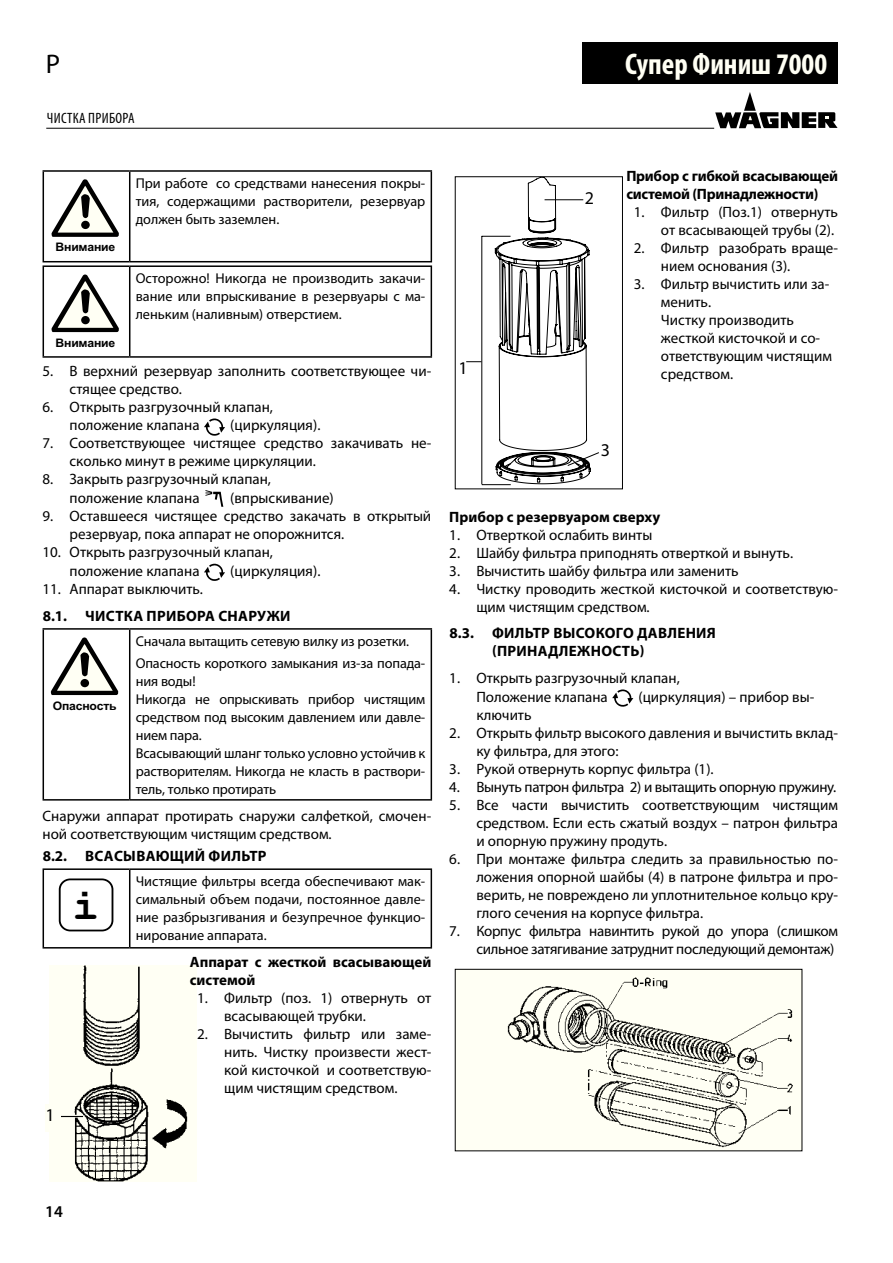
<style>
.page{position:relative;width:893px;height:1263px;background:#fff}
.page>*{position:absolute;margin:0;border:0;box-sizing:border-box;transform-origin:0 0}
.t1{font:700 43.05px "Courier New";color:#000;scale:1.04 1}
.t2{font:700 condensed 30px "Myriad Pro";color:#fffff4}
.t3{font:27px "Myriad Pro";color:#000}
.t4{font:18px "Myriad Pro";color:#000}
.t5{font:600 16.5px "Myriad Pro";color:#000}
.t6{font:15px/18px "Myriad Pro";color:#000}
.t7{font:15px/18px "Myriad Pro";letter-spacing:-.02em;color:#000;text-align:right}
.t8{font:700 15px/18px "FF5256 0 YNXGNB+Myriad Pro";letter-spacing:.02em;color:#000}
.t9{font:700 15px/18px "FF5256 0 YNXGNB+Myriad Pro";color:#000}
.t10{font:700 15px/18px "FF5256 0 YNXGNB+Myriad Pro";letter-spacing:-.02em;color:#000}
.t11{font:condensed 15px "Myriad Pro";letter-spacing:.02em;color:#000}
.t12{font:14.25px/18px "Myriad Pro";letter-spacing:-.01em;color:#000;text-align:justify}
.t13{font:700 11.7px "Arial";letter-spacing:-.02em;color:#000;scale:1.04 1}
</style>
<div class="page">
<img style="left:457px;top:971px;width:343px;height:178px">
<div style="left:455px;top:969px;width:347px;height:182px;border:1px solid #000"></div>
<svg style="left:454px;top:176px;width:169px;height:314px"></svg>
<svg style="left:465px;top:177px;width:135px;height:307px"></svg>
<img style="left:49px;top:966px;width:147px;height:215px">
<div style="left:46px;top:1104px;width:15px;height:27px;background:#fffff4"></div>
<div style="left:582px;top:42px;width:255px;height:41px;background:#000"></div>
<svg style="left:715px;top:92px;width:122px;height:36px"></svg>
<hr style="left:46px;top:128px;width:668px;height:1px;background:#000">
<hr style="left:43px;top:170px;width:87px;height:2px;background:#000">
<hr style="left:43px;top:172px;width:1px;height:89px;background:#000">
<hr style="left:130px;top:170px;width:302px;height:2px;background:#000">
<hr style="left:129px;top:172px;width:1px;height:89px;background:#000">
<hr style="left:430px;top:172px;width:2px;height:89px;background:#000">
<hr style="left:43px;top:261px;width:87px;height:1px;background:#000">
<hr style="left:130px;top:261px;width:302px;height:1px;background:#000">
<svg style="left:51px;top:179px;width:68px;height:58px"></svg>
<div style="left:81px;top:221px;width:9px;height:8px;background:#000;border-radius:50%"></div>
<hr style="left:43px;top:265px;width:87px;height:2px;background:#000">
<hr style="left:43px;top:267px;width:1px;height:89px;background:#000">
<hr style="left:130px;top:265px;width:302px;height:2px;background:#000">
<hr style="left:129px;top:267px;width:1px;height:89px;background:#000">
<hr style="left:430px;top:267px;width:2px;height:89px;background:#000">
<hr style="left:43px;top:356px;width:87px;height:2px;background:#000">
<hr style="left:130px;top:356px;width:302px;height:2px;background:#000">
<svg style="left:51px;top:274px;width:68px;height:58px"></svg>
<div style="left:81px;top:316px;width:9px;height:8px;background:#000;border-radius:50%"></div>
<svg style="left:204px;top:418px;width:21px;height:18px"></svg>
<svg style="left:205px;top:490px;width:19px;height:17px"></svg>
<svg style="left:204px;top:564px;width:21px;height:17px"></svg>
<hr style="left:43px;top:628px;width:87px;height:2px;background:#000">
<hr style="left:43px;top:630px;width:1px;height:169px;background:#000">
<hr style="left:130px;top:628px;width:302px;height:2px;background:#000">
<hr style="left:129px;top:630px;width:1px;height:169px;background:#000">
<hr style="left:430px;top:630px;width:2px;height:169px;background:#000">
<hr style="left:43px;top:799px;width:87px;height:2px;background:#000">
<hr style="left:130px;top:799px;width:302px;height:2px;background:#000">
<svg style="left:50px;top:637px;width:69px;height:58px"></svg>
<div style="left:80px;top:679px;width:9px;height:8px;background:#000;border-radius:50%"></div>
<hr style="left:43px;top:868px;width:87px;height:2px;background:#000">
<hr style="left:43px;top:870px;width:1px;height:77px;background:#000">
<hr style="left:130px;top:868px;width:302px;height:2px;background:#000">
<hr style="left:129px;top:870px;width:1px;height:77px;background:#000">
<hr style="left:430px;top:870px;width:2px;height:77px;background:#000">
<hr style="left:43px;top:947px;width:87px;height:2px;background:#000">
<hr style="left:130px;top:947px;width:302px;height:2px;background:#000">
<div style="left:59px;top:878px;width:54px;height:53px;border:2px solid #000;border-radius:10px"></div>
<svg style="left:612px;top:689px;width:21px;height:18px"></svg>
<h3 class="t3" style="left:46px;top:50px;width:16px">P</h3>
<h2 class="t2" style="left:625px;top:53px;width:204px">Супер Финиш 7000</h2>
<p class="t11" style="left:47px;top:113px;width:89px">ЧИСТКА ПРИБОРА</p>
<p class="t13" style="left:56px;top:241px;width:59px">Внимание</p>
<p class="t13" style="left:56px;top:336px;width:59px">Внимание</p>
<p class="t12" style="left:136px;top:174px;width:291px">При работе со средствами нанесения покры&shy;тия, содержащими растворители, резервуар должен быть заземлен.</p>
<p class="t12" style="left:136px;top:270px;width:291px">Осторожно! Никогда не производить закачи&shy;вание или впрыскивание в резервуары с ма&shy;леньким (наливным) отверстием.</p>
<p class="t6" style="left:70px;top:362px;width:363px;text-indent:-27px">5. В верхний резервуар заполнить соответствующее чи&shy;стящее средство.</p>
<p class="t6" style="left:70px;top:398px;width:205px;text-indent:-27px">6. Открыть разгрузочный клапан, положение клапана</p>
<p class="t6" style="left:230px;top:416px;width:92px">(циркуляция).</p>
<p class="t6" style="left:70px;top:434px;width:363px;text-indent:-27px">7. Соответствующее чистящее средство закачивать не&shy;сколько минут в режиме циркуляции.</p>
<p class="t6" style="left:70px;top:470px;width:203px;line-height:19.4px;text-indent:-27px">8. Закрыть разгрузочный клапан, положение клапана</p>
<p class="t6" style="left:230px;top:490px;width:105px">(впрыскивание)</p>
<p class="t6" style="left:70px;top:508px;width:363px;text-indent:-27px">9. Оставшееся чистящее средство закачать в открытый резервуар, пока аппарат не опорожнится.</p>
<p class="t6" style="left:70px;top:543px;width:205px;line-height:19.4px;text-indent:-27px">10. Открыть разгрузочный клапан, положение клапана</p>
<p class="t6" style="left:230px;top:563px;width:92px">(циркуляция).</p>
<p class="t6" style="left:43px;top:581px;width:162px">11. Аппарат выключить.</p>
<p class="t8" style="left:43px;top:607px;width:249px">8.1. ЧИСТКА ПРИБОРА СНАРУЖИ</p>
<p class="t12" style="left:136px;top:630px;width:291px;line-height:22.2px">Сначала вытащить сетевую вилку из розетки.<br>Опасность короткого замыкания из-за попада-</p>
<p class="t12" style="left:136px;top:673px;width:291px;text-align:left">ния воды!<br>Никогда не опрыскивать прибор чистящим средством под высоким давлением или давле&shy;нием пара.<br>Всасывающий шланг только условно устойчив к растворителям. Никогда не класть в раствори&shy;тель, только протирать</p>
<p class="t6" style="left:43px;top:807px;width:390px">Снаружи аппарат протирать снаружи салфеткой, смочен&shy;ной соответствующим чистящим средством.</p>
<p class="t8" style="left:43px;top:847px;width:225px">8.2. ВСАCЫВАЮЩИЙ ФИЛЬТР</p>
<h1 class="t1" style="left:73px;top:879px;width:27px">i</h1>
<p class="t13" style="left:53px;top:699px;width:63px">Опасность</p>
<p class="t12" style="left:136px;top:873px;width:291px">Чистящие фильтры всегда обеспечивают мак&shy;симальный объем подачи, постоянное давле&shy;ние разбрызгивания и безупречное функцио&shy;нирование аппарата.</p>
<p class="t9" style="left:190px;top:953px;width:243px">Аппарат с жесткой всасывающей системой</p>
<p class="t6" style="left:224px;top:989px;width:209px;text-indent:-27px">1. Фильтр (поз. 1) отвернуть от всасывающей трубки.</p>
<p class="t6" style="left:224px;top:1025px;width:209px;text-align:justify;text-indent:-27px">2. Вычистить фильтр или заме&shy;нить. Чистку произвести жест&shy;кой кисточкой и соответствую&shy;щим чистящим средством.</p>
<p class="t4" style="left:46px;top:1105px;width:11px">1</p>
<p class="t4" style="left:458px;top:358px;width:11px">1</p>
<p class="t4" style="left:584px;top:187px;width:11px">2</p>
<p class="t10" style="left:626px;top:168px;width:213px">Прибор с гибкой всасывающей системой (Принадлежности)</p>
<p class="t6" style="left:634px;top:204px;width:206px;text-align:right">1. Фильтр (Поз.1) отвернуть от всасывающей трубы (2).</p>
<p class="t6" style="left:661px;top:240px;width:179px;text-indent:-27px">2. Фильтр разобрать враще&shy;нием основания (3).</p>
<p class="t6" style="left:661px;top:276px;width:172px;text-indent:-27px">3. Фильтр вычистить или за&shy;менить.<br>Чистку производить жесткой кисточкой и со&shy;ответствующим чистящим средством.</p>
<p class="t4" style="left:600px;top:439px;width:11px">3</p>
<p class="t9" style="left:449px;top:508px;width:212px">Прибор с резервуаром сверху</p>
<p class="t6" style="left:449px;top:526px;width:204px">1. Отверткой ослабить винты</p>
<p class="t6" style="left:449px;top:544px;width:345px">2. Шайбу фильтра приподнять отверткой и вынуть.</p>
<p class="t6" style="left:449px;top:562px;width:291px">3. Вычистить шайбу фильтра или заменить</p>
<p class="t6" style="left:476px;top:580px;width:363px;text-indent:-27px">4. Чистку проводить жесткой кисточкой и соответствую&shy;щим чистящим средством.</p>
<p class="t8" style="left:492px;top:625px;width:225px;text-indent:-43px">8.3. ФИЛЬТР ВЫСОКОГО ДАВЛЕНИЯ (ПРИНАДЛЕЖНОСТЬ)</p>
<p class="t6" style="left:476px;top:669px;width:205px;line-height:19.4px;text-indent:-27px">1. Открыть разгрузочный клапан,<br>Положение клапана</p>
<p class="t6" style="left:638px;top:689px;width:177px">(циркуляция) – прибор вы-</p>
<p class="t6" style="left:476px;top:707px;width:57px">ключить</p>
<p class="t6" style="left:476px;top:725px;width:363px;text-indent:-27px">2. Открыть фильтр высокого давления и вычистить вклад&shy;ку фильтра, для этого:</p>
<p class="t6" style="left:449px;top:761px;width:266px">3. Рукой отвернуть корпус фильтра (1).</p>
<p class="t7" style="left:449px;top:779px;width:388px">4. Вынуть патрон фильтра 2) и вытащить опорную пружину.</p>
<p class="t6" style="left:476px;top:797px;width:363px;text-align:justify;text-indent:-27px">5. Все части вычистить соответствующим чистящим средством. Если есть сжатый воздух – патрон фильтра и опорную пружину продуть.</p>
<p class="t6" style="left:476px;top:851px;width:363px;text-align:justify;text-indent:-27px">6. При монтаже фильтра следить за правильностью по&shy;ложения опорной шайбы (4) в патроне фильтра и про&shy;верить, не повреждено ли уплотнительное кольцо кру&shy;глого сечения на корпусе фильтра.</p>
<p class="t7" style="left:449px;top:923px;width:390px">7. Корпус фильтра навинтить рукой до упора (слишком сильное затягивание затруднит последующий демонтаж)</p>
<p class="t5" style="left:45px;top:1202px;width:19px">14</p>
</div>
